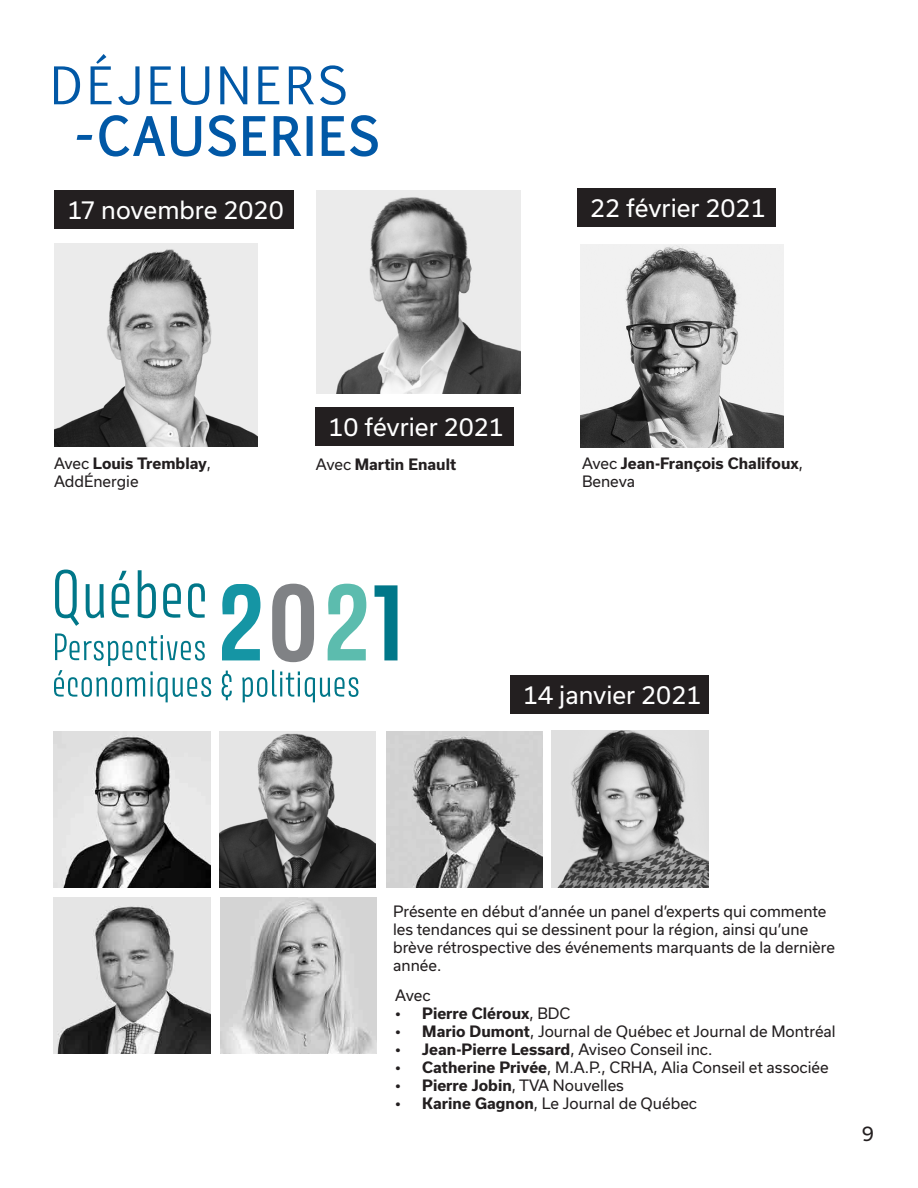
<style>
.page{position:relative;width:918px;height:1188px;background:#fff}
.page>*{position:absolute;margin:0;border:0;box-sizing:border-box;transform-origin:0 0}
.t1{font:24px "Usual";color:#fff}
.t2{font:19.5px "Usual";color:#231f20}
.t3{font:15px/18px "Usual";color:#231f20}
.t4{font:700 15px "Usual";color:#231f20}
.s1{font-weight:700}
.s2{font-weight:400}
</style>
<div class="page">
<svg style="left:54px;top:633px;width:157px;height:69px"></svg>
<svg style="left:222px;top:671px;width:10px;height:29px"></svg>
<svg style="left:242px;top:670px;width:116px;height:32px"></svg>
<svg style="left:55px;top:570px;width:24px;height:56px"></svg>
<svg style="left:86px;top:584px;width:18px;height:34px"></svg>
<svg style="left:112px;top:571px;width:17px;height:47px"></svg>
<svg style="left:138px;top:570px;width:18px;height:48px"></svg>
<svg style="left:163px;top:583px;width:18px;height:35px"></svg>
<svg style="left:188px;top:583px;width:17px;height:35px"></svg>
<svg style="left:222px;top:584px;width:38px;height:76px"></svg>
<svg style="left:272px;top:584px;width:42px;height:78px"></svg>
<svg style="left:328px;top:584px;width:38px;height:76px"></svg>
<svg style="left:375px;top:585px;width:23px;height:75px"></svg>
<img style="left:552px;top:731px;width:156px;height:156px">
<img style="left:386px;top:732px;width:156px;height:156px">
<img style="left:220px;top:898px;width:156px;height:156px">
<img style="left:220px;top:732px;width:156px;height:156px">
<img style="left:54px;top:732px;width:156px;height:156px">
<img style="left:54px;top:898px;width:156px;height:156px">
<div style="left:54px;top:190px;width:240px;height:39px;background:#231f20"></div>
<div style="left:315px;top:407px;width:199px;height:39px;background:#231f20"></div>
<div style="left:577px;top:188px;width:198px;height:39px;background:#231f20"></div>
<div style="left:510px;top:675px;width:198px;height:39px;background:#231f20"></div>
<img style="left:54px;top:243px;width:203px;height:203px">
<img style="left:317px;top:190px;width:203px;height:204px">
<img style="left:580px;top:244px;width:204px;height:204px">
<svg style="left:54px;top:66px;width:26px;height:38px"></svg>
<svg style="left:91px;top:54px;width:21px;height:50px"></svg>
<svg style="left:118px;top:66px;width:22px;height:39px"></svg>
<svg style="left:150px;top:66px;width:21px;height:38px"></svg>
<svg style="left:181px;top:66px;width:28px;height:39px"></svg>
<svg style="left:220px;top:66px;width:27px;height:38px"></svg>
<svg style="left:258px;top:66px;width:21px;height:38px"></svg>
<svg style="left:289px;top:66px;width:25px;height:38px"></svg>
<svg style="left:320px;top:65px;width:26px;height:40px"></svg>
<svg style="left:76px;top:115px;width:190px;height:42px"></svg>
<svg style="left:273px;top:116px;width:29px;height:40px"></svg>
<svg style="left:307px;top:116px;width:6px;height:40px"></svg>
<svg style="left:321px;top:115px;width:57px;height:42px"></svg>
<p class="t1" style="left:68px;top:196px;width:218px">17 novembre 2020</p>
<p class="t1" style="left:590px;top:194px;width:177px">22 février 2021</p>
<p class="t1" style="left:328px;top:413px;width:177px">10 février 2021</p>
<p class="t3" style="left:54px;top:454px;width:159px">Avec <span class="s1">Louis Tremblay</span>,<br>AddÉnergie</p>
<p class="t4" style="left:316px;top:456px;width:142px"><span class="s2">Avec</span> Martin Enault</p>
<p class="t4" style="left:582px;top:455px;width:223px"><span class="s2">Avec</span> Jean-François Chalifoux<span class="s2">,</span></p>
<p class="t3" style="left:582px;top:473px;width:55px">Beneva</p>
<p class="t1" style="left:523px;top:681px;width:180px">14 janvier 2021</p>
<p class="t3" style="left:393px;top:902px;width:435px">Présente en début d’année un panel d’experts qui commente</p>
<p class="t3" style="left:393px;top:920px;width:443px">les tendances qui se dessinent pour la région, ainsi qu’une brève rétrospective des événements marquants de la dernière année.</p>
<p class="t3" style="left:395px;top:986px;width:37px">Avec</p>
<p class="t4" style="left:395px;top:1005px;width:177px">• Pierre Cléroux<span class="s2">, BDC</span></p>
<p class="t3" style="left:395px;top:1022px;width:442px"><span class="s1">• Mario Dumont</span>, Journal de Québec et Journal de Montréal</p>
<p class="t4" style="left:395px;top:1041px;width:319px">• Jean-Pierre Lessard<span class="s2">, Aviseo Conseil inc.</span></p>
<p class="t3" style="left:395px;top:1058px;width:435px"><span class="s1">• Catherine Privée</span>, M.A.P., CRHA, Alia Conseil et associée</p>
<p class="t3" style="left:395px;top:1076px;width:230px"><span class="s1">• Pierre Jobin</span>, TVA Nouvelles</p>
<p class="t3" style="left:395px;top:1094px;width:303px"><span class="s1">• Karine Gagnon</span>, Le Journal de Québec</p>
<p class="t2" style="left:862px;top:1122px;width:14px">9</p>
</div>
